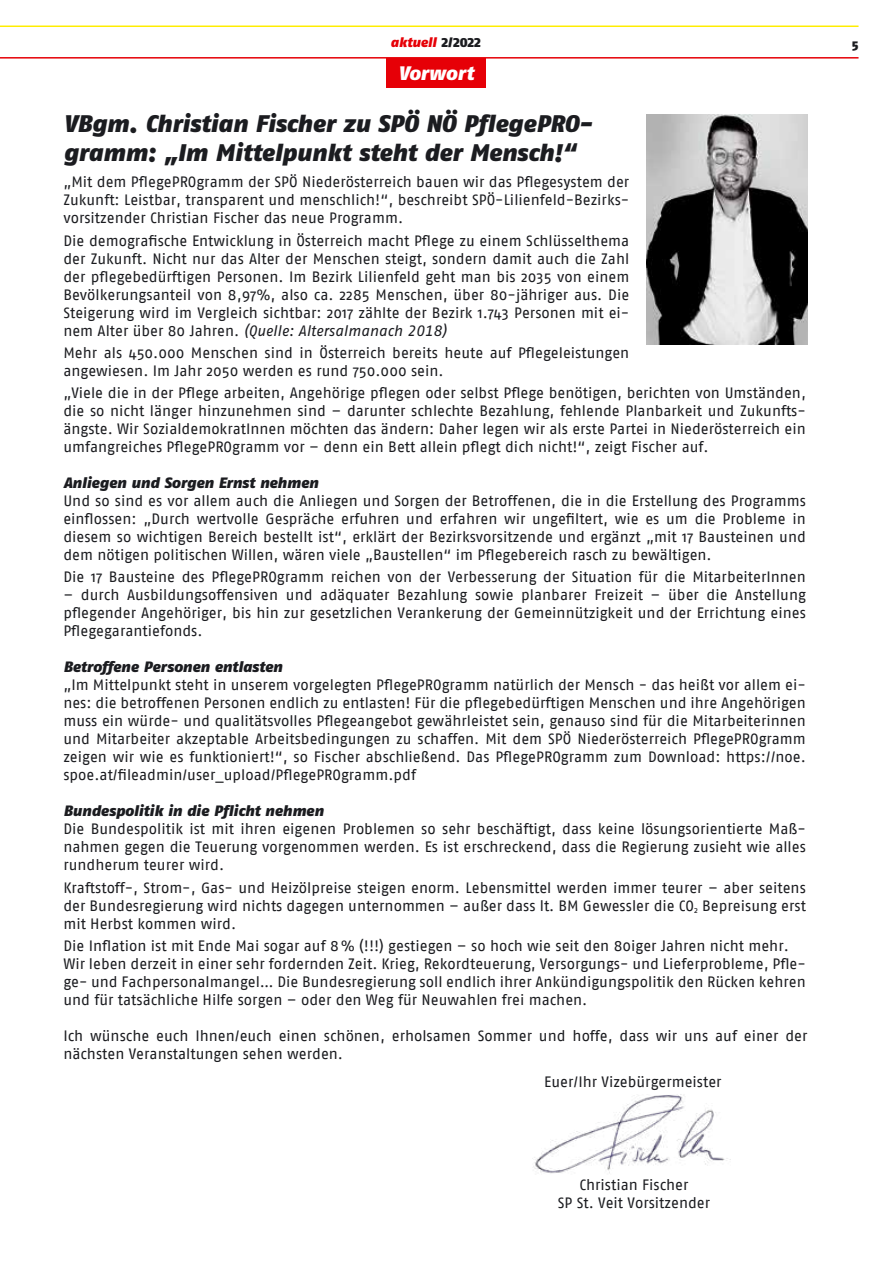
<style>
.page{position:relative;width:893px;height:1263px;background:#fff}
.page>*{position:absolute;margin:0;border:0;box-sizing:border-box;transform-origin:0 0}
.t1{font:italic 900 24px/28.8px "Fago No";color:#1b1c20}
.t2{font:italic 900 19.5px "Fago No";color:#fff}
.t3{font:15px/18px "Fago No";color:#1b1c20;text-align:justify}
.t4{font:italic 900 15px "Fago No";color:#1b1c20}
.t5{font:italic 15px "Fago No Tf";color:#1b1c20}
.t6{font:italic 900 13.5px "Fago No";color:#e60007}
.t7{font:900 13.5px "Fago Co";color:#1b1c20}
.s1{font-family:"Fago No Lf";font-style:normal;color:#1b1c20}
.s2{font-family:"Fago No";font-style:normal}
</style>
<div class="page">
<hr style="left:0;top:26px;width:858px;height:1px;background:#ffed00">
<hr style="left:0;top:57px;width:858px;height:2px;background:#e60007">
<img style="left:532px;top:1094px;width:199px;height:80px">
<div style="left:386px;top:58px;width:100px;height:30px;background:#e60007"></div>
<img style="left:646px;top:115px;width:162px;height:229px">
<p class="t6" style="left:390px;top:34px;width:92px">aktuell <span class="s1">2/2022</span></p>
<p class="t7" style="left:852px;top:36px;width:8px">5</p>
<h2 class="t2" style="left:398px;top:61px;width:77px">Vorwort</h2>
<h1 class="t1" style="left:63px;top:109px;width:530px">VBgm. Christian Fischer zu SPÖ NÖ PflegePRO&shy;gramm: „Im Mittelpunkt steht der Mensch!“</h1>
<p class="t3" style="left:63px;top:173px;width:567px">„Mit dem PflegePROgramm der SPÖ Niederösterreich bauen wir das Pflegesystem der Zukunft: Leistbar, transparent und menschlich!“, beschreibt SPÖ-Lilienfeld-Bezirks&shy;vorsitzender Christian Fischer das neue Programm.</p>
<p class="t3" style="left:63px;top:231px;width:567px">Die demografische Entwicklung in Österreich macht Pflege zu einem Schlüsselthema der Zukunft. Nicht nur das Alter der Menschen steigt, sondern damit auch die Zahl der pflegebedürftigen Personen. Im Bezirk Lilienfeld geht man bis 2035 von einem Bevölkerungsanteil von 8,97%, also ca. 2285 Menschen, über 80-jähriger aus. Die Steigerung wird im Vergleich sichtbar: 2017 zählte der Bezirk 1.743 Personen mit ei-</p>
<p class="t5" style="left:63px;top:322px;width:385px"><span class="s2">nem Alter über 80 Jahren.</span> (Quelle: Altersalmanach 2018)</p>
<p class="t3" style="left:63px;top:344px;width:567px">Mehr als 450.000 Menschen sind in Österreich bereits heute auf Pflegeleistungen angewiesen. Im Jahr 2050 werden es rund 750.000 sein.</p>
<p class="t3" style="left:63px;top:384px;width:744px">„Viele die in der Pflege arbeiten, Angehörige pflegen oder selbst Pflege benötigen, berichten von Umständen, die so nicht länger hinzunehmen sind – darunter schlechte Bezahlung, fehlende Planbarkeit und Zukunfts&shy;ängste. Wir SozialdemokratInnen möchten das ändern: Daher legen wir als erste Partei in Niederösterreich ein umfangreiches PflegePROgramm vor – denn ein Bett allein pflegt dich nicht!“, zeigt Fischer auf.</p>
<p class="t4" style="left:63px;top:474px;width:256px">Anliegen und Sorgen Ernst nehmen</p>
<p class="t3" style="left:63px;top:492px;width:744px">Und so sind es vor allem auch die Anliegen und Sorgen der Betroffenen, die in die Erstellung des Programms einflossen: „Durch wertvolle Gespräche erfuhren und erfahren wir ungefiltert, wie es um die Probleme in diesem so wichtigen Bereich bestellt ist“, erklärt der Bezirksvorsitzende und ergänzt „mit 17 Bausteinen und dem nötigen politischen Willen, wären viele „Baustellen“ im Pflegebereich rasch zu bewältigen.</p>
<p class="t3" style="left:63px;top:568px;width:744px">Die 17 Bausteine des PflegePROgramm reichen von der Verbesserung der Situation für die MitarbeiterInnen</p>
<p class="t3" style="left:63px;top:586px;width:744px">– durch Ausbildungsoffensiven und adäquater Bezahlung sowie planbarer Freizeit – über die Anstellung pflegender Angehöriger, bis hin zur gesetzlichen Verankerung der Gemeinnützigkeit und der Errichtung eines Pflegegarantiefonds.</p>
<p class="t4" style="left:63px;top:658px;width:220px">Betroffene Personen entlasten</p>
<p class="t3" style="left:63px;top:676px;width:744px">„Im Mittelpunkt steht in unserem vorgelegten PflegePROgramm natürlich der Mensch - das heißt vor allem ei&shy;nes: die betroffenen Personen endlich zu entlasten! Für die pflegebedürftigen Menschen und ihre Angehörigen muss ein würde- und qualitätsvolles Pflegeangebot gewährleistet sein, genauso sind für die Mitarbeiterinnen und Mitarbeiter akzeptable Arbeitsbedingungen zu schaffen. Mit dem SPÖ Niederösterreich PflegePROgramm zeigen wir wie es funktioniert!“, so Fischer abschließend. Das PflegePROgramm zum Download: https://noe. spoe.at/fileadmin/user_upload/PflegePROgramm.pdf</p>
<p class="t4" style="left:63px;top:802px;width:262px">Bundespolitik in die Pflicht nehmen</p>
<p class="t3" style="left:63px;top:820px;width:744px">Die Bundespolitik ist mit ihren eigenen Problemen so sehr beschäftigt, dass keine lösungsorientierte Maß&shy;nahmen gegen die Teuerung vorgenommen werden. Es ist erschreckend, dass die Regierung zusieht wie alles rundherum teurer wird.</p>
<p class="t3" style="left:63px;top:878px;width:744px">Kraftstoff-, Strom-, Gas- und Heizölpreise steigen enorm. Lebensmittel werden immer teurer – aber seitens der Bundesregierung wird nichts dagegen unternommen – außer dass lt. BM Gewessler die CO<sub>2</sub> Bepreisung erst mit Herbst kommen wird.</p>
<p class="t3" style="left:63px;top:937px;width:744px;text-align:left">Die Inflation ist mit Ende Mai sogar auf 8% (!!!) gestiegen – so hoch wie seit den 80iger Jahren nicht mehr.<br>Wir leben derzeit in einer sehr fordernden Zeit. Krieg, Rekordteuerung, Versorgungs- und Lieferprobleme, Pfle&shy;ge- und Fachpersonalmangel… Die Bundesregierung soll endlich ihrer Ankündigungspolitik den Rücken kehren und für tatsächliche Hilfe sorgen – oder den Weg für Neuwahlen frei machen.</p>
<p class="t3" style="left:63px;top:1027px;width:746px">Ich wünsche euch Ihnen/euch einen schönen, erholsamen Sommer und hoffe, dass wir uns auf einer der nächsten Veranstaltungen sehen werden.</p>
<p class="t3" style="left:544px;top:1073px;width:179px">Euer/Ihr Vizebürgermeister</p>
<p class="t3" style="left:558px;top:1175px;width:154px;text-align:center">Christian Fischer<br>SP St. Veit Vorsitzender</p>
</div>
